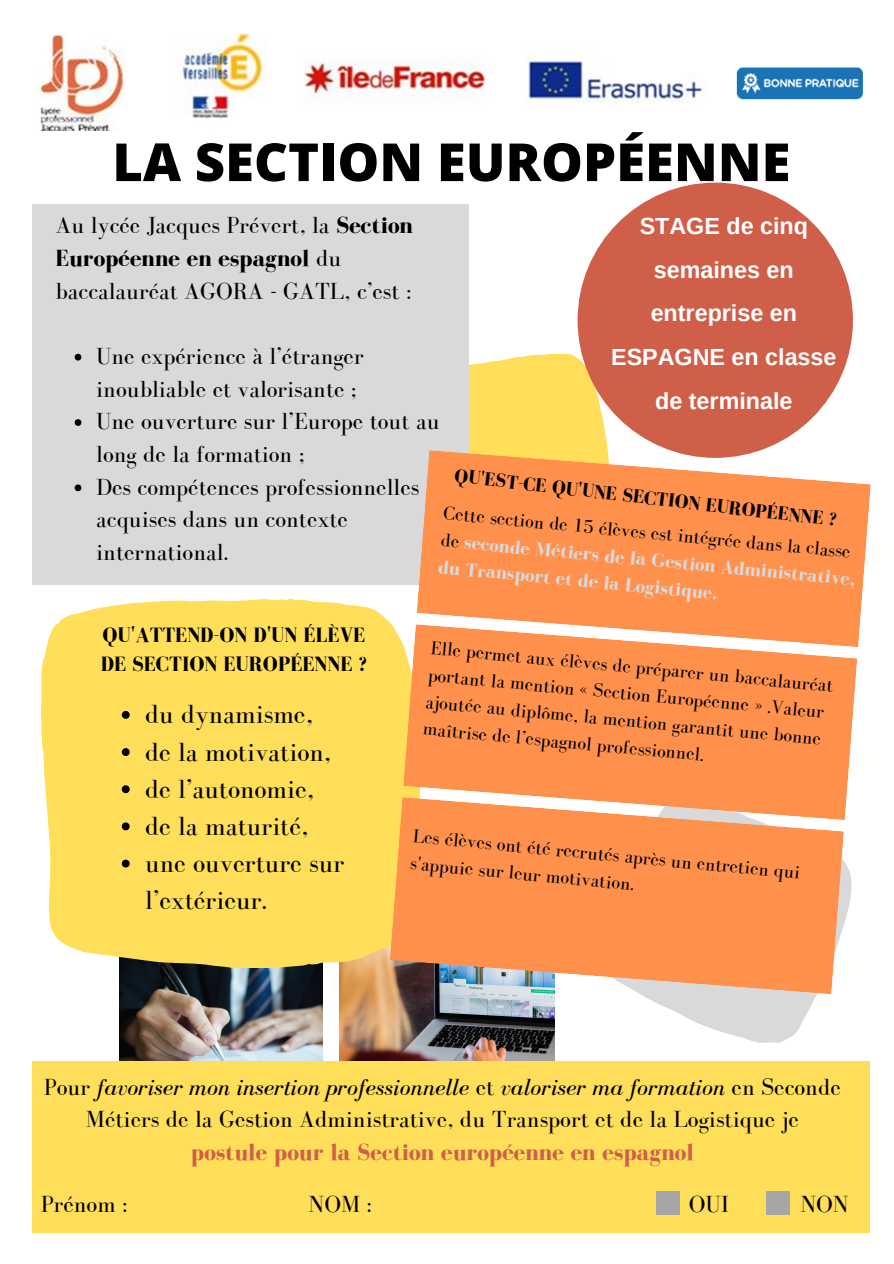
<style>
.page{position:relative;width:894px;height:1264px;background:#fff}
.page>*{position:absolute;margin:0;border:0;box-sizing:border-box;transform-origin:0 0}
.t1{font:800 52.5px "Open Sans";color:#000}
.t2{font:27px/37.2px "Bodoni FLF";color:#000}
.t3{font:24px/32.7px "Bodoni FLF";color:#000}
.t4{font:700 24px "Bodoni FLF";color:#d05f49}
.t5{font:700 23.25px/43.8px "Arimo";color:#fff;text-align:center}
.t6{font:700 21.3px "Bodoni FLF";color:#000}
.t7{font:700 19.5px "Bodoni FLF";color:#000}
.t8{font:19.35px/26.8px "Bodoni FLF";color:#000}
.t9{font:700 19.35px/26.8px "Bodoni FLF";color:#d9d9d9}
.s1{font-weight:700}
.s2{font-weight:400;color:#000}
.s3{font-style:italic}
</style>
<div class="page">
<img style="left:340px;top:968px;width:214px;height:93px">
<img style="left:120px;top:968px;width:202px;height:93px">
<div style="left:469px;top:354px;width:139px;height:96px;background:#ffde59"></div>
<svg style="left:640px;top:831px;width:211px;height:212px"></svg>
<div style="left:32px;top:1061px;width:838px;height:172px;background:#ffde59"></div>
<div style="left:656px;top:1191px;width:23px;height:23px;background:#a6a6a6"></div>
<div style="left:766px;top:1191px;width:23px;height:23px;background:#a6a6a6"></div>
<img style="left:38px;top:33px;width:825px;height:97px">
<div style="left:32px;top:204px;width:437px;height:380px;background:#d9d9d9"></div>
<div style="left:41px;top:598px;width:362px;height:370px;background:#ffde59"></div>
<svg style="left:416px;top:450px;width:454px;height:197px;background:#fe9d60"></svg>
<svg style="left:403px;top:624px;width:454px;height:196px;background:#ff9a5b"></svg>
<svg style="left:389px;top:797px;width:454px;height:197px;background:#f79a5f"></svg>
<div style="left:577px;top:183px;width:275px;height:275px;background:#d05f49;border-radius:50%"></div>
<svg style="left:75px;top:354px;width:6px;height:6px"></svg>
<svg style="left:75px;top:419px;width:6px;height:7px"></svg>
<svg style="left:75px;top:484px;width:6px;height:7px"></svg>
<svg style="left:122px;top:711px;width:8px;height:7px"></svg>
<svg style="left:122px;top:748px;width:8px;height:8px"></svg>
<svg style="left:122px;top:785px;width:8px;height:8px"></svg>
<svg style="left:122px;top:822px;width:8px;height:8px"></svg>
<svg style="left:122px;top:859px;width:8px;height:8px"></svg>
<p class="t1" style="left:112px;top:125px;width:679px">LA SECTION EUROPÉENNE</p>
<p class="t3" style="left:55px;top:209px;width:359px">Au lycée Jacques Prévert, la <span class="s1">Section<br>Européenne en espagnol</span> du baccalauréat AGORA - GATL, c’est :</p>
<p class="t5" style="left:611px;top:204px;width:227px">STAGE de cinq semaines en entreprise en<br>ESPAGNE en classe de terminale</p>
<p class="t3" style="left:96px;top:339px;width:269px">Une expérience à l’étranger inoubliable et valorisante ;</p>
<p class="t3" style="left:96px;top:405px;width:345px">Une ouverture sur l’Europe tout au long de la formation ;</p>
<p class="t3" style="left:96px;top:470px;width:324px">Des compétences professionnelles acquises dans un contexte international.</p>
<p class="t7" style="left:456px;top:463px;width:386px;rotate:7deg">QU'EST-CE QU'UNE SECTION EUROPÉENNE ?</p>
<p class="t9" style="left:444px;top:500px;width:417px;rotate:5deg"><span class="s2">Cette section de 15 élèves est intégrée dans la classe de</span> seconde Métiers de la Gestion Administrative, du Transport et de la Logistique.</p>
<p class="t8" style="left:431px;top:635px;width:406px;rotate:5deg">Elle permet aux élèves de préparer un baccalauréat portant la mention « Section Européenne » .Valeur ajoutée au diplôme, la mention garantit une bonne maîtrise de l’espagnol professionnel.</p>
<p class="t6" style="left:102px;top:623px;width:264px">QU'ATTEND-ON D'UN ÉLÈVE</p>
<p class="t6" style="left:101px;top:652px;width:267px">DE SECTION EUROPÉENNE ?</p>
<p class="t2" style="left:145px;top:695px;width:169px">du dynamisme,</p>
<p class="t2" style="left:145px;top:732px;width:187px">de la motivation,</p>
<p class="t2" style="left:145px;top:770px;width:170px">de l’autonomie,</p>
<p class="t2" style="left:145px;top:807px;width:164px">de la maturité,</p>
<p class="t2" style="left:145px;top:844px;width:200px">une ouverture sur l’extérieur.</p>
<p class="t8" style="left:413px;top:823px;width:390px;line-height:26.4px;rotate:5deg">Les élèves ont été recrutés après un entretien qui s'appuie sur leur motivation.</p>
<p class="t3" style="left:44px;top:1070px;width:798px;text-align:center">Pour <span class="s3">favoriser mon insertion professionnelle</span> et <span class="s3">valoriser ma formation</span> en Seconde<br>Métiers de la Gestion Administrative, du Transport et de la Logistique je</p>
<p class="t4" style="left:191px;top:1138px;width:504px">postule pour la Section européenne en espagnol</p>
<p class="t3" style="left:41px;top:1187px;width:88px">Prénom :</p>
<p class="t3" style="left:308px;top:1187px;width:65px">NOM :</p>
<p class="t3" style="left:688px;top:1187px;width:42px">OUI</p>
<p class="t3" style="left:800px;top:1187px;width:50px">NON</p>
</div>
